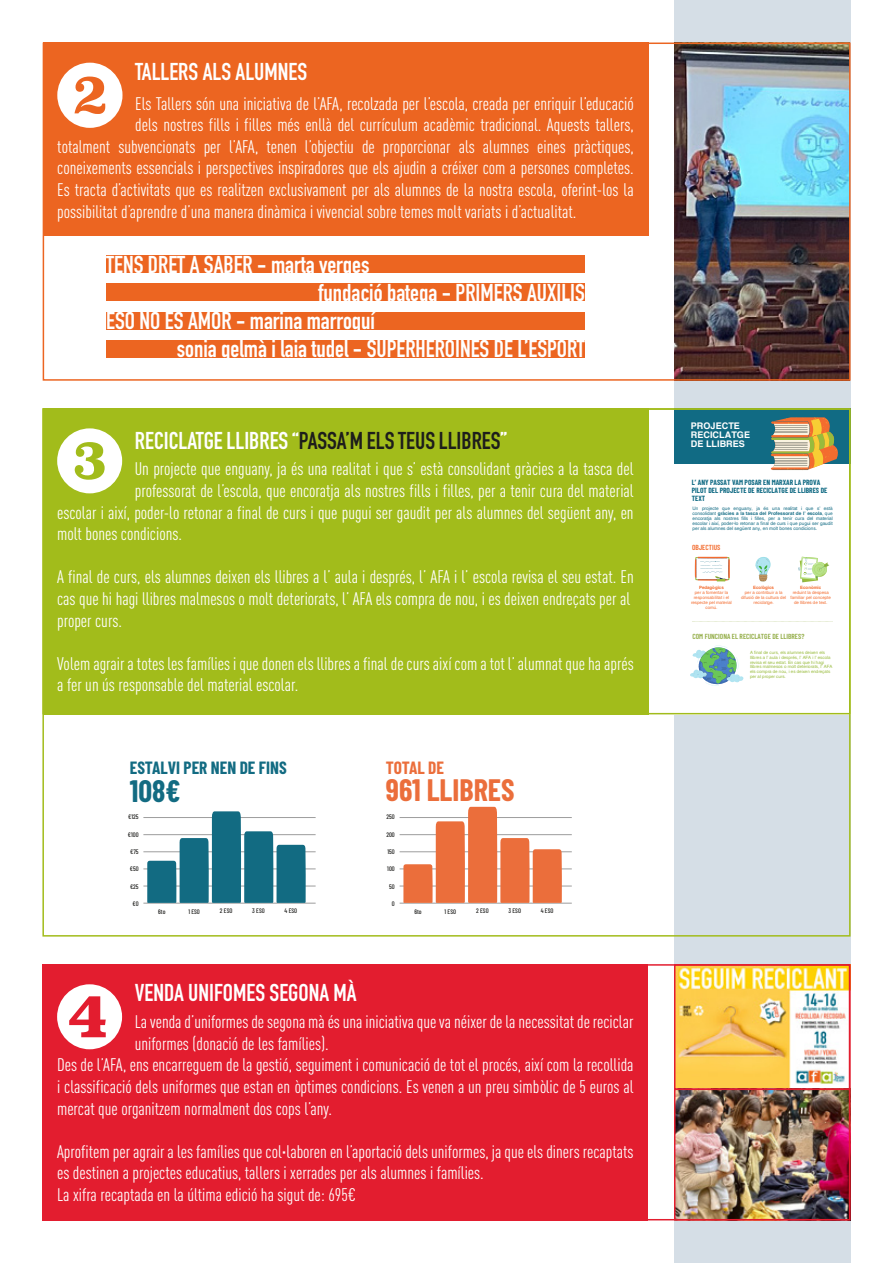
<style>
.page{position:relative;width:893px;height:1263px;background:#fff}
.page>*{position:absolute;margin:0;border:0;box-sizing:border-box;transform-origin:0 0}
.t1{font:700 30.3px "Barlow Condensed";color:#eb6e3b}
.t2{font:700 30.3px "Barlow Condensed";color:#126b82}
.t3{font:700 24px "DIN Condensed";color:#fff}
.t4{font:700 24px "DIN Condensed";color:#1d1d1b}
.t5{font:18px/21.6px "DIN Cond";color:#fff}
.t6{font:700 17.25px "Barlow Condensed";color:#126b82}
.t7{font:700 17.25px "Barlow Condensed";letter-spacing:-.005em;color:#eb6e3b}
.t8{font:700 9.15px/9px "Helvetica LT Pro";color:#fff}
.t9{font:700 7.35px/7.9px "Barlow Condensed";color:#116b84}
.t10{font:600 7.35px "Barlow Condensed";color:#92ac45}
.t11{font:600 7.35px "Barlow Condensed";color:#f36c2f}
.t12{font:500 6.45px "Barlow Condensed";color:#1d1d1b}
.t13{font:4.65px/5.1px "Helvetica LT Pro";color:#116b84;text-align:justify}
.t14{font:4.35px/4.8px "Helvetica LT Pro";color:#98bb3c}
.t15{font:4.35px/4.8px "Helvetica LT Pro";color:#f36c2f;text-align:center}
.t16{font:700 4.35px "Helvetica LT Pro";color:#f36c2f}
.s1{color:#fff}
.s2{font-weight:700}
</style>
<div class="page">
<div style="left:674px;top:0;width:176px;height:1263px;background:#d5dee6"></div>
<div style="left:42px;top:964px;width:606px;height:256px;background:#e31d2f"></div>
<div style="left:57px;top:984px;width:65px;height:65px;background:#fff;border-radius:50%"></div>
<div style="left:43px;top:43px;width:606px;height:193px;background:#ec6521"></div>
<div style="left:57px;top:63px;width:66px;height:65px;background:#fff;border-radius:50%"></div>
<svg style="left:75px;top:77px;width:30px;height:37px"></svg>
<img style="left:674px;top:46px;width:174px;height:332px">
<div style="left:106px;top:256px;width:479px;height:17px;background:#ec6521"></div>
<div style="left:106px;top:312px;width:479px;height:17px;background:#ec6521"></div>
<div style="left:106px;top:284px;width:479px;height:17px;background:#ec6521"></div>
<div style="left:106px;top:340px;width:479px;height:17px;background:#ec6521"></div>
<div style="left:674px;top:408px;width:176px;height:289px;background:#fff"></div>
<div style="left:674px;top:408px;width:176px;height:55px;background:#116b84"></div>
<svg style="left:692px;top:621px;width:140px;height:1px"></svg>
<svg style="left:771px;top:417px;width:70px;height:53px"></svg>
<svg style="left:695px;top:557px;width:35px;height:24px"></svg>
<svg style="left:756px;top:557px;width:14px;height:24px"></svg>
<svg style="left:798px;top:557px;width:31px;height:25px"></svg>
<svg style="left:690px;top:645px;width:53px;height:41px"></svg>
<div style="left:43px;top:408px;width:605px;height:306px;background:#a2bc1b"></div>
<div style="left:57px;top:428px;width:65px;height:65px;background:#fff;border-radius:50%"></div>
<svg style="left:75px;top:442px;width:30px;height:38px"></svg>
<hr style="left:143px;top:817px;width:173px;height:1px;background:#9d9d9d">
<hr style="left:143px;top:851px;width:173px;height:1px;background:#9d9d9d">
<hr style="left:143px;top:886px;width:173px;height:1px;background:#9d9d9d">
<hr style="left:143px;top:834px;width:173px;height:1px;background:#9d9d9d">
<hr style="left:143px;top:869px;width:173px;height:1px;background:#9d9d9d">
<hr style="left:143px;top:903px;width:173px;height:1px;background:#9d9d9d">
<hr style="left:400px;top:817px;width:172px;height:1px;background:#9d9d9d">
<hr style="left:400px;top:851px;width:172px;height:1px;background:#9d9d9d">
<hr style="left:400px;top:886px;width:172px;height:1px;background:#9d9d9d">
<hr style="left:400px;top:834px;width:172px;height:1px;background:#9d9d9d">
<hr style="left:400px;top:869px;width:172px;height:1px;background:#9d9d9d">
<hr style="left:400px;top:903px;width:172px;height:1px;background:#9d9d9d">
<svg style="left:147px;top:811px;width:159px;height:92px"></svg>
<svg style="left:403px;top:807px;width:159px;height:96px"></svg>
<svg style="left:69px;top:996px;width:37px;height:41px"></svg>
<img style="left:677px;top:967px;width:170px;height:250px">
<div style="left:668px;top:697px;width:183px;height:17px;background:#fff"></div>
<div style="left:42px;top:408px;width:809px;height:306px;border:2px solid #a2bc1b"></div>
<div style="left:674px;top:964px;width:176px;height:126px;border:2px solid #e31d2f"></div>
<div style="left:674px;top:1088px;width:176px;height:132px;border:2px solid #e31d2f"></div>
<div style="left:43px;top:43px;width:808px;height:338px;border:2px solid #ec6521"></div>
<h2 class="t3" style="left:135px;top:55px;width:173px">TALLERS ALS ALUMNES</h2>
<p class="t5" style="left:135px;top:92px;width:500px">Els Tallers són una iniciativa de l’AFA, recolzada per l’escola, creada per enriquir l’educació</p>
<p class="t5" style="left:135px;top:114px;width:500px">dels nostres fills i filles més enllà del currículum acadèmic tradicional. Aquests tallers,</p>
<p class="t5" style="left:57px;top:136px;width:578px">totalment subvencionats per l’AFA, tenen l’objectiu de proporcionar als alumnes eines pràctiques,</p>
<p class="t5" style="left:57px;top:157px;width:578px">coneixements essencials i perspectives inspiradores que els ajudin a créixer com a persones completes.</p>
<p class="t5" style="left:57px;top:179px;width:578px">Es tracta d’activitats que es realitzen exclusivament per als alumnes de la nostra escola, oferint-los la</p>
<p class="t5" style="left:57px;top:200px;width:521px">possibilitat d’aprendre d’una manera dinàmica i vivencial sobre temes molt variats i d’actualitat.</p>
<h2 class="t3" style="left:106px;top:248px;width:265px">TENS DRET A SABER - marta verges</h2>
<h2 class="t3" style="left:106px;top:305px;width:270px">ESO NO ES AMOR - marina marroquí</h2>
<h2 class="t3" style="left:318px;top:276px;width:268px">fundació batega - PRIMERS AUXILIS</h2>
<h2 class="t3" style="left:177px;top:333px;width:410px">sonia gelmà i laia tudel - SUPERHEROÏNES DE L’ESPORT</h2>
<h2 class="t4" style="left:135px;top:424px;width:374px"><span class="s1">RECICLATGE LLIBRES “</span>PASSA’M ELS TEUS LLIBRES<span class="s1">”</span></h2>
<p class="t5" style="left:135px;top:458px;width:500px">Un projecte que enguany, ja és una realitat i que s’ està consolidant gràcies a la tasca del</p>
<p class="t5" style="left:135px;top:480px;width:500px">professorat de l’escola, que encoratja als nostres fills i filles, per a tenir cura del material</p>
<p class="t5" style="left:57px;top:501px;width:578px">escolar i així, poder-lo retonar a final de curs i que pugui ser gaudit per als alumnes del següent any, en</p>
<p class="t5" style="left:57px;top:523px;width:126px">molt bones condicions.</p>
<p class="t5" style="left:57px;top:566px;width:578px">A final de curs, els alumnes deixen els llibres a l’ aula i després, l’ AFA i l’ escola revisa el seu estat. En cas que hi hagi llibres malmesos o molt deteriorats, l’ AFA els compra de nou, i es deixen endreçats per al proper curs.</p>
<p class="t5" style="left:57px;top:652px;width:578px">Volem agrair a totes les famílies i que donen els llibres a final de curs així com a tot l’ alumnat que ha aprés a fer un ús responsable del material escolar.</p>
<p class="t6" style="left:130px;top:756px;width:158px">ESTALVI PER NEN DE FINS</p>
<h1 class="t2" style="left:130px;top:769px;width:52px">108€</h1>
<p class="t12" style="left:128px;top:812px;width:12px">€125</p>
<p class="t12" style="left:128px;top:830px;width:12px">€100</p>
<p class="t12" style="left:130px;top:847px;width:10px">€75</p>
<p class="t12" style="left:130px;top:864px;width:10px">€50</p>
<p class="t12" style="left:130px;top:882px;width:10px">€25</p>
<p class="t12" style="left:133px;top:899px;width:8px">€0</p>
<p class="t12" style="left:158px;top:907px;width:9px">6to</p>
<p class="t12" style="left:188px;top:907px;width:13px">1 ESO</p>
<p class="t12" style="left:220px;top:906px;width:14px">2 ESO</p>
<p class="t12" style="left:252px;top:906px;width:14px">3 ESO</p>
<p class="t12" style="left:285px;top:906px;width:14px">4 ESO</p>
<h2 class="t3" style="left:135px;top:977px;width:223px">VENDA UNIFOMES SEGONA MÀ</h2>
<p class="t7" style="left:386px;top:756px;width:60px">TOTAL DE</p>
<h1 class="t1" style="left:386px;top:768px;width:130px">961 LLIBRES</h1>
<p class="t12" style="left:386px;top:812px;width:10px">250</p>
<p class="t12" style="left:386px;top:830px;width:10px">200</p>
<p class="t12" style="left:387px;top:847px;width:9px">150</p>
<p class="t12" style="left:387px;top:864px;width:9px">100</p>
<p class="t12" style="left:389px;top:882px;width:7px">50</p>
<p class="t12" style="left:392px;top:899px;width:4px">0</p>
<p class="t12" style="left:414px;top:907px;width:9px">6to</p>
<p class="t12" style="left:444px;top:907px;width:13px">1 ESO</p>
<p class="t12" style="left:476px;top:906px;width:14px">2 ESO</p>
<p class="t12" style="left:508px;top:906px;width:14px">3 ESO</p>
<p class="t12" style="left:541px;top:906px;width:14px">4 ESO</p>
<p class="t5" style="left:135px;top:1011px;width:500px">La venda d’uniformes de segona mà és una iniciativa que va néixer de la necessitat de reciclar</p>
<p class="t5" style="left:135px;top:1032px;width:195px">uniformes (donació de les famílies).</p>
<p class="t5" style="left:57px;top:1054px;width:578px">Des de l’AFA, ens encarreguem de la gestió, seguiment i comunicació de tot el procés, així com la recollida</p>
<p class="t5" style="left:57px;top:1075px;width:578px">i classificació dels uniformes que estan en òptimes condicions. Es venen a un preu simbòlic de 5 euros al</p>
<p class="t5" style="left:57px;top:1097px;width:276px">mercat que organitzem normalment dos cops l’any.</p>
<p class="t5" style="left:57px;top:1140px;width:578px">Aprofitem per agrair a les famílies que col·laboren en l’aportació dels uniformes, ja que els diners recaptats es destinen a projectes educatius, tallers i xerrades per als alumnes i famílies.<br>La xifra recaptada en la última edició ha sigut de: 695€</p>
<p class="t8" style="left:691px;top:421px;width:61px">PROJECTE<br>RECICLATGE<br>DE LLIBRES</p>
<p class="t9" style="left:692px;top:478px;width:137px">L’ ANY PASSAT VAM POSAR EN MARXAR LA PROVA<br>PILOT DEL PROJECTE DE RECICLATGE DE LLIBRES DE<br>TEXT</p>
<p class="t13" style="left:692px;top:505px;width:142px">Un projecte que enguany, ja és una realitat i que s’ està consolidant <span class="s2">gràcies a la tasca del Professorat de l’ escola</span>, que encoratja als nostres fills i filles, per a tenir cura del material escolar i així, poder-lo retonar a final de curs i que pugui ser gaudit per als alumnes del següent any, en molt bones condicions.</p>
<p class="t11" style="left:692px;top:542px;width:30px">OBJECTIUS</p>
<p class="t16" style="left:699px;top:585px;width:26px">Pedagògics</p>
<p class="t15" style="left:691px;top:590px;width:42px">per a fomentar la responsabilitat i el respecte pel material comú.</p>
<p class="t16" style="left:753px;top:585px;width:22px">Ecològics</p>
<p class="t15" style="left:741px;top:590px;width:47px">per a contribuir a la difusió de la cultura del reciclatge.</p>
<p class="t16" style="left:800px;top:585px;width:23px">Econòmic</p>
<p class="t15" style="left:791px;top:590px;width:42px">reduint la despesa familiar pel concepte de llibres de text.</p>
<p class="t10" style="left:692px;top:631px;width:113px">COM FUNCIONA EL RECICLATGE DE LLIBRES?</p>
<p class="t14" style="left:750px;top:650px;width:84px">A final de curs, els alumnes deixen els llibres a l’ aula i després, l’ AFA i l’ escola revisa el seu estat. En cas que hi hagi llibres malmesos o molt deteriorats, l’ AFA els compra de nou, i es deixen endreçats per al proper curs.</p>
</div>
